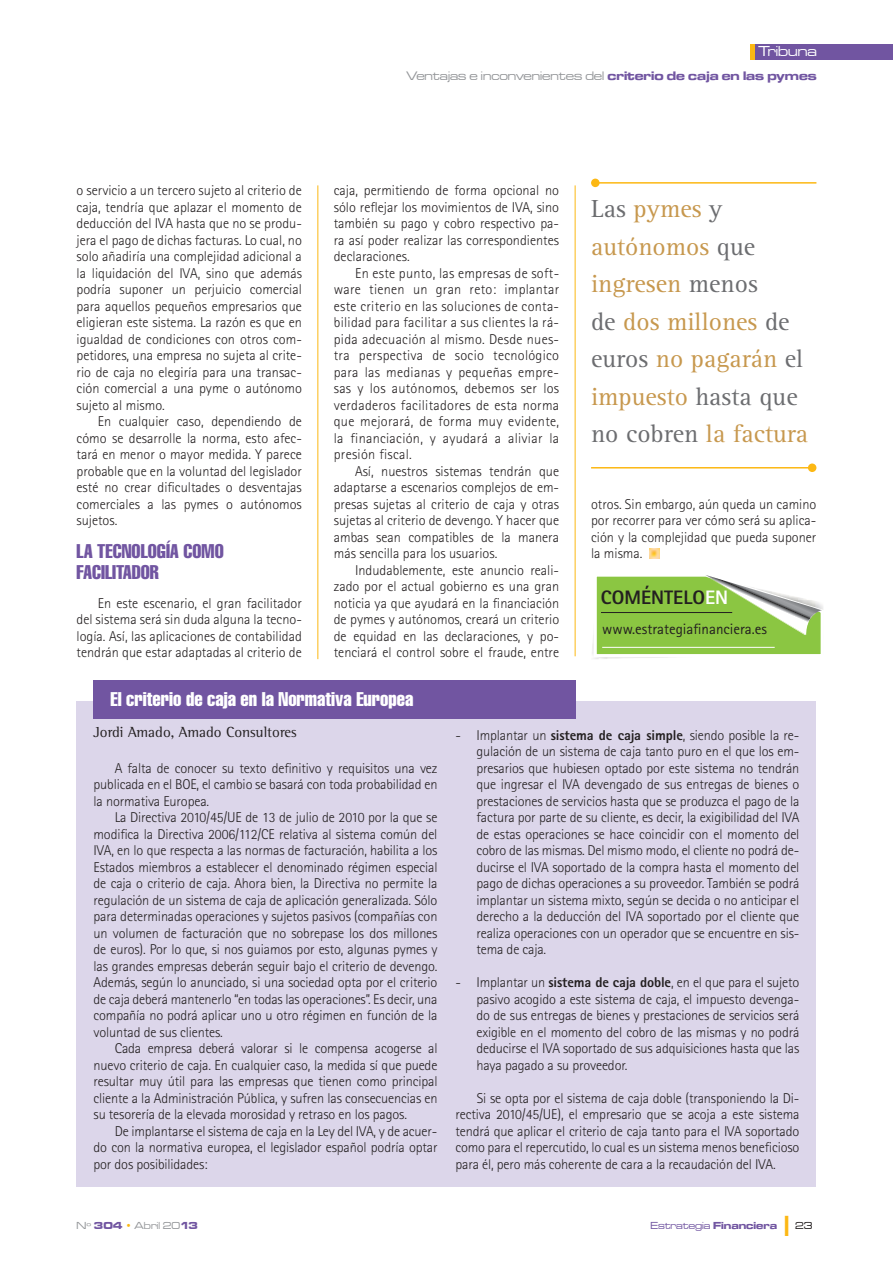
<style>
.page{position:relative;width:893px;height:1263px;background:#fff}
.page>*{position:absolute;margin:0;border:0;box-sizing:border-box;transform-origin:0 0}
.t1{font:30px "Microgramma D Medi Exte";color:#fcb814;scale:1.5 1}
.t2{font:25.5px/37.5px "Rotis Serif Std";color:#c7984e}
.t3{font:19.5px "Helvetica LT Std Comp";color:#fff}
.t4{font:19.5px/21px "Helvetica LT Std Comp";color:#7155a1}
.t5{font:800 19.5px "Rotis Sans Serif Std";color:#231f20}
.t6{font:15px "Rotis Sans Serif Std";color:#231f20}
.t7{font:15px "Rotis Semi Serif Std";color:#231f20}
.t8{font:14.85px "Microgramma D Medi Exte";color:#fff}
.t9{font:300 14.25px/16.5px "Rotis Sans Serif Std";color:#231f20;text-align:justify}
.t10{font:12.75px "Microgramma D Medi Exte";color:#939598}
.t11{font:10.5px "Microgramma D Medi Exte";color:#7155a1}
.t12{font:10.5px "Microgramma D Medi Exte";color:#939598}
.t13{font:10.5px "Microgramma D Medi Exte";color:#231f20}
.s1{font-family:"Microgramma DEE Bold Exte";color:#7155a1}
.s2{color:#6c6d70}
.s3{color:#fff}
.s4{font-weight:800}
.s5{font-family:"Microgramma DEE Bold Exte";color:#fcb814}
.s6{font-family:"Microgramma DEE Bold Exte"}
</style>
<div class="page">
<div style="left:750px;top:44px;width:143px;height:16px;background:#7155a1"></div>
<hr style="left:750px;top:44px;width:4px;height:16px;background:#fcb814">
<hr style="left:575px;top:185px;width:1px;height:471px;background:#fcb814">
<hr style="left:318px;top:185px;width:1px;height:474px;background:#fcb814">
<svg style="left:649px;top:548px;width:10px;height:10px"></svg>
<svg style="left:592px;top:575px;width:231px;height:84px"></svg>
<hr style="left:601px;top:612px;width:131px;height:1px;background:#231f20">
<hr style="left:602px;top:647px;width:173px;height:1px;background:#fff">
<div style="left:591px;top:179px;width:9px;height:8px;background:#fcb814;border-radius:50%"></div>
<hr style="left:595px;top:182px;width:221px;height:2px;background:#fcb814">
<div style="left:808px;top:463px;width:8px;height:9px;background:#fcb814;border-radius:50%"></div>
<hr style="left:591px;top:467px;width:221px;height:1px;background:#fcb814">
<div style="left:77px;top:701px;width:739px;height:485px;background:#dcd6ea"></div>
<div style="left:94px;top:680px;width:482px;height:38px;background:#7155a1"></div>
<p class="t8" style="left:758px;top:42px;width:60px">Tribuna</p>
<p class="t10" style="left:406px;top:68px;width:412px">Ventajas e inconvenientes del <span class="s1">criterio de caja en las pymes</span></p>
<p class="t9" style="left:77px;top:182px;width:227px">o servicio a un tercero sujeto al criterio de caja, tendría que aplazar el momento de deducción del IVA hasta que no se produ&shy;jera el pago de dichas facturas. Lo cual, no solo añadiría una complejidad adicional a la liquidación del IVA, sino que además podría suponer un perjuicio comercial para aquellos pequeños empresarios que eligieran este sistema. La razón es que en igualdad de condiciones con otros com&shy;petidores, una empresa no sujeta al crite&shy;rio de caja no elegiría para una transac&shy;ción comercial a una pyme o autónomo sujeto al mismo.</p>
<p class="t9" style="left:77px;top:413px;width:227px;text-indent:21px">En cualquier caso, dependiendo de cómo se desarrolle la norma, esto afec&shy;tará en menor o mayor medida. Y parece probable que en la voluntad del legislador esté no crear dificultades o desventajas comerciales a las pymes o autónomos sujetos.</p>
<h3 class="t4" style="left:77px;top:540px;width:149px">LA TECNOLOGÍA COMO<br>FACILITADOR</h3>
<p class="t9" style="left:77px;top:595px;width:227px;text-indent:21px">En este escenario, el gran facilitador del sistema será sin duda alguna la tecno&shy;logía. Así, las aplicaciones de contabilidad tendrán que estar adaptadas al criterio de</p>
<p class="t9" style="left:334px;top:182px;width:227px">caja, permitiendo de forma opcional no sólo reflejar los movimientos de IVA, sino también su pago y cobro respectivo pa&shy;ra así poder realizar las correspondientes declaraciones.</p>
<p class="t9" style="left:334px;top:265px;width:227px;text-indent:21px">En este punto, las empresas de soft&shy;ware tienen un gran reto: implantar este criterio en las soluciones de conta&shy;bilidad para facilitar a sus clientes la rá&shy;pida adecuación al mismo. Desde nues&shy;tra perspectiva de socio tecnológico para las medianas y pequeñas empre&shy;sas y los autónomos, debemos ser los verdaderos facilitadores de esta norma que mejorará, de forma muy evidente, la financiación, y ayudará a aliviar la presión fiscal.</p>
<p class="t9" style="left:334px;top:463px;width:227px;text-indent:21px">Así, nuestros sistemas tendrán que adaptarse a escenarios complejos de em&shy;presas sujetas al criterio de caja y otras sujetas al criterio de devengo. Y hacer que ambas sean compatibles de la manera más sencilla para los usuarios.</p>
<p class="t9" style="left:334px;top:562px;width:227px;text-indent:21px">Indudablemente, este anuncio reali&shy;zado por el actual gobierno es una gran noticia ya que ayudará en la financiación de pymes y autónomos, creará un criterio de equidad en las declaraciones, y po&shy;tenciará el control sobre el fraude, entre</p>
<h2 class="t2" style="left:591px;top:191px;width:219px"><span class="s2">Las</span> pymes <span class="s2">y </span>autónomos <span class="s2">que </span>ingresen <span class="s2">menos<br>de</span> dos millones <span class="s2">de euros</span> no pagarán <span class="s2">el </span>impuesto <span class="s2">hasta que no cobren</span> la factura</h2>
<p class="t9" style="left:591px;top:496px;width:227px">otros. Sin embargo, aún queda un camino por recorrer para ver cómo será su aplica&shy;ción y la complejidad que pueda suponer la misma.</p>
<h3 class="t5" style="left:601px;top:585px;width:129px">COMÉNTELO<span class="s3">EN</span></h3>
<p class="t6" style="left:602px;top:620px;width:166px">www.estrategiafinanciera.es</p>
<h3 class="t3" style="left:111px;top:687px;width:304px">El criterio de caja en la Normativa Europea</h3>
<p class="t7" style="left:94px;top:724px;width:205px">Jordi Amado, Amado Consultores</p>
<p class="t9" style="left:94px;top:760px;width:345px;text-indent:21px">A falta de conocer su texto definitivo y requisitos una vez publicada en el BOE, el cambio se basará con toda probabilidad en la normativa Europea.</p>
<p class="t9" style="left:94px;top:809px;width:345px;text-indent:21px">La Directiva 2010/45/UE de 13 de julio de 2010 por la que se modifica la Directiva 2006/112/CE relativa al sistema común del IVA, en lo que respecta a las normas de facturación, habilita a los Estados miembros a establecer el denominado régimen especial de caja o criterio de caja. Ahora bien, la Directiva no permite la regulación de un sistema de caja de aplicación generalizada. Sólo para determinadas operaciones y sujetos pasivos (compañías con un volumen de facturación que no sobrepase los dos millones de euros). Por lo que, si nos guiamos por esto, algunas pymes y las grandes empresas deberán seguir bajo el criterio de devengo.<br>Además, según lo anunciado, si una sociedad opta por el criterio de caja deberá mantenerlo “en todas las operaciones”. Es decir, una compañía no podrá aplicar uno u otro régimen en función de la voluntad de sus clientes.</p>
<p class="t9" style="left:94px;top:1040px;width:345px;text-indent:21px">Cada empresa deberá valorar si le compensa acogerse al nuevo criterio de caja. En cualquier caso, la medida sí que puede resultar muy útil para las empresas que tienen como principal cliente a la Administración Pública, y sufren las consecuencias en su tesorería de la elevada morosidad y retraso en los pagos.</p>
<p class="t9" style="left:94px;top:1123px;width:345px;text-indent:21px">De implantarse el sistema de caja en la Ley del IVA, y de acuer&shy;do con la normativa europea, el legislador español podría optar por dos posibilidades:</p>
<p class="t9" style="left:476px;top:727px;width:324px;text-indent:-21px">- Implantar un <span class="s4">sistema de caja simple</span>, siendo posible la re&shy;gulación de un sistema de caja tanto puro en el que los em&shy;presarios que hubiesen optado por este sistema no tendrán que ingresar el IVA devengado de sus entregas de bienes o prestaciones de servicios hasta que se produzca el pago de la factura por parte de su cliente, es decir, la exigibilidad del IVA de estas operaciones se hace coincidir con el momento del cobro de las mismas. Del mismo modo, el cliente no podrá de&shy;ducirse el IVA soportado de la compra hasta el momento del pago de dichas operaciones a su proveedor. También se podrá implantar un sistema mixto, según se decida o no anticipar el derecho a la deducción del IVA soportado por el cliente que realiza operaciones con un operador que se encuentre en sis&shy;tema de caja.</p>
<p class="t9" style="left:476px;top:974px;width:324px;text-indent:-21px">- Implantar un <span class="s4">sistema de caja doble</span>, en el que para el sujeto pasivo acogido a este sistema de caja, el impuesto devenga&shy;do de sus entregas de bienes y prestaciones de servicios será exigible en el momento del cobro de las mismas y no podrá deducirse el IVA soportado de sus adquisiciones hasta que las haya pagado a su proveedor.</p>
<p class="t9" style="left:455px;top:1090px;width:345px;text-indent:21px">Si se opta por el sistema de caja doble (transponiendo la Di&shy;rectiva 2010/45/UE), el empresario que se acoja a este sistema tendrá que aplicar el criterio de caja tanto para el IVA soportado como para el repercutido, lo cual es un sistema menos beneficioso para él, pero más coherente de cara a la recaudación del IVA.</p>
<p class="t12" style="left:77px;top:1218px;width:123px">Nº <span class="s1">304</span> <span class="s5">•</span> Abril 20<span class="s1">13</span></p>
<p class="t11" style="left:651px;top:1218px;width:128px">Estrategia <span class="s6">Financiera</span></p>
<h1 class="t1" style="left:783px;top:1207px;width:6px">l</h1>
<p class="t13" style="left:795px;top:1218px;width:19px">23</p>
</div>
